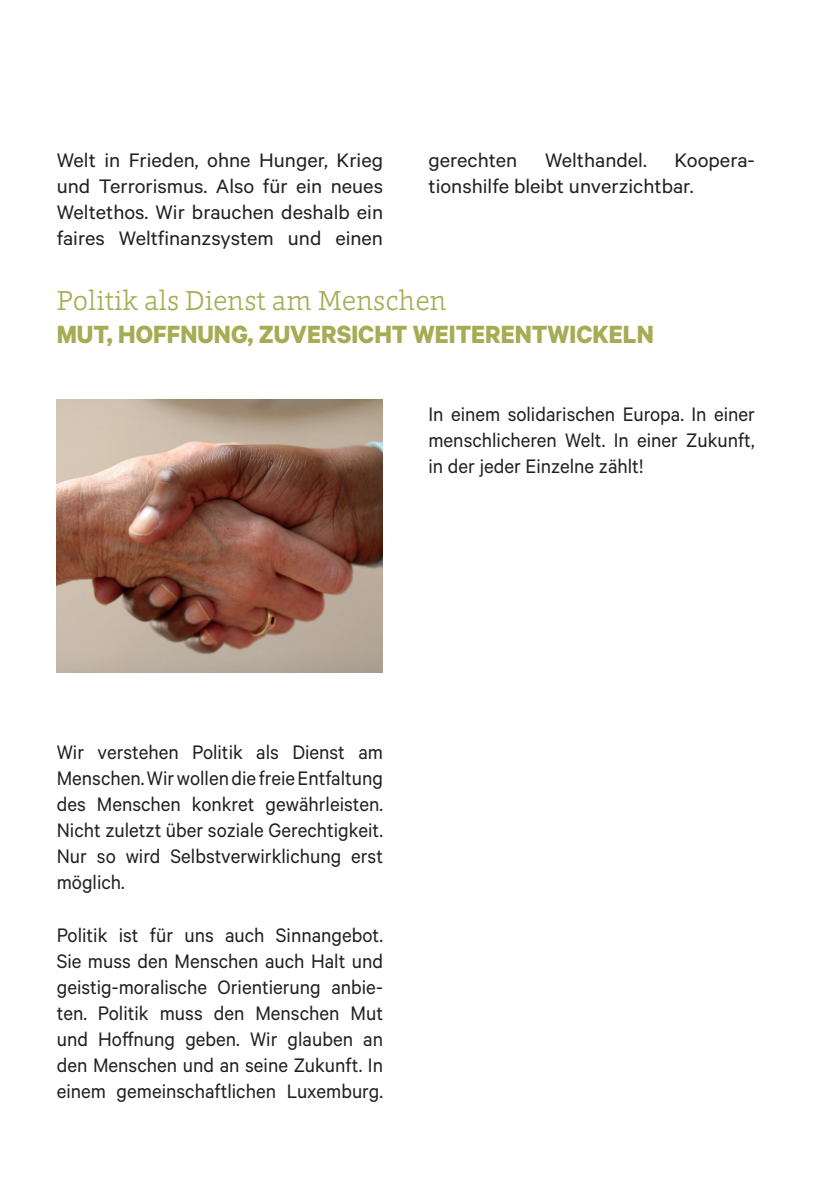
<style>
.page{position:relative;width:840px;height:1191px;background:#fff}
.page>*{position:absolute;margin:0;border:0;box-sizing:border-box;transform-origin:0 0}
.t1{font:700 28px "Calibre";color:#a6ac53;scale:.96 1}
.t2{font:300 28px "Foro Rounded";color:#a6ac53;scale:.96 1}
.t3{font:22px/26px "Calibre";color:#231f20;text-align:justify;scale:.96 1}
.t4{font:22px/26px "Calibre";color:#231f20;text-align:justify}
</style>
<div class="page">
<img style="left:57px;top:400px;width:325px;height:272px">
<p class="t4" style="left:57px;top:146px;width:327px">Welt in Frieden, ohne Hunger, Krieg und Terrorismus. Also für ein neues Weltethos. Wir brauchen deshalb ein faires Weltfinanzsystem und einen</p>
<p class="t4" style="left:428px;top:146px;width:90px">gerechten</p>
<p class="t4" style="left:544px;top:146px;width:103px">Welthandel.</p>
<p class="t4" style="left:428px;top:146px;width:327px;text-indent:246px">Koopera&shy;tionshilfe bleibt unverzichtbar.</p>
<p class="t2" style="left:57px;top:282px;width:407px">Politik als Dienst am Menschen</p>
<p class="t1" style="left:57px;top:317px;width:623px">MUT, HOFFNUNG, ZUVERSICHT WEITERENTWICKELN</p>
<p class="t3" style="left:428px;top:401px;width:341px">In einem solidarischen Europa. In einer menschlicheren Welt. In einer Zukunft, in der jeder Einzelne zählt!</p>
<p class="t3" style="left:57px;top:739px;width:341px">Wir verstehen Politik als Dienst am Menschen. Wir wollen die freie Entfaltung des Menschen konkret gewährleisten.<br>Nicht zuletzt über soziale Gerechtigkeit.<br>Nur so wird Selbstverwirklichung erst möglich.</p>
<p class="t3" style="left:57px;top:921px;width:341px">Politik ist für uns auch Sinnangebot.<br>Sie muss den Menschen auch Halt und geistig-moralische Orientierung anbie&shy;ten. Politik muss den Menschen Mut und Hoffnung geben. Wir glauben an den Menschen und an seine Zukunft. In einem gemeinschaftlichen Luxemburg.</p>
</div>
